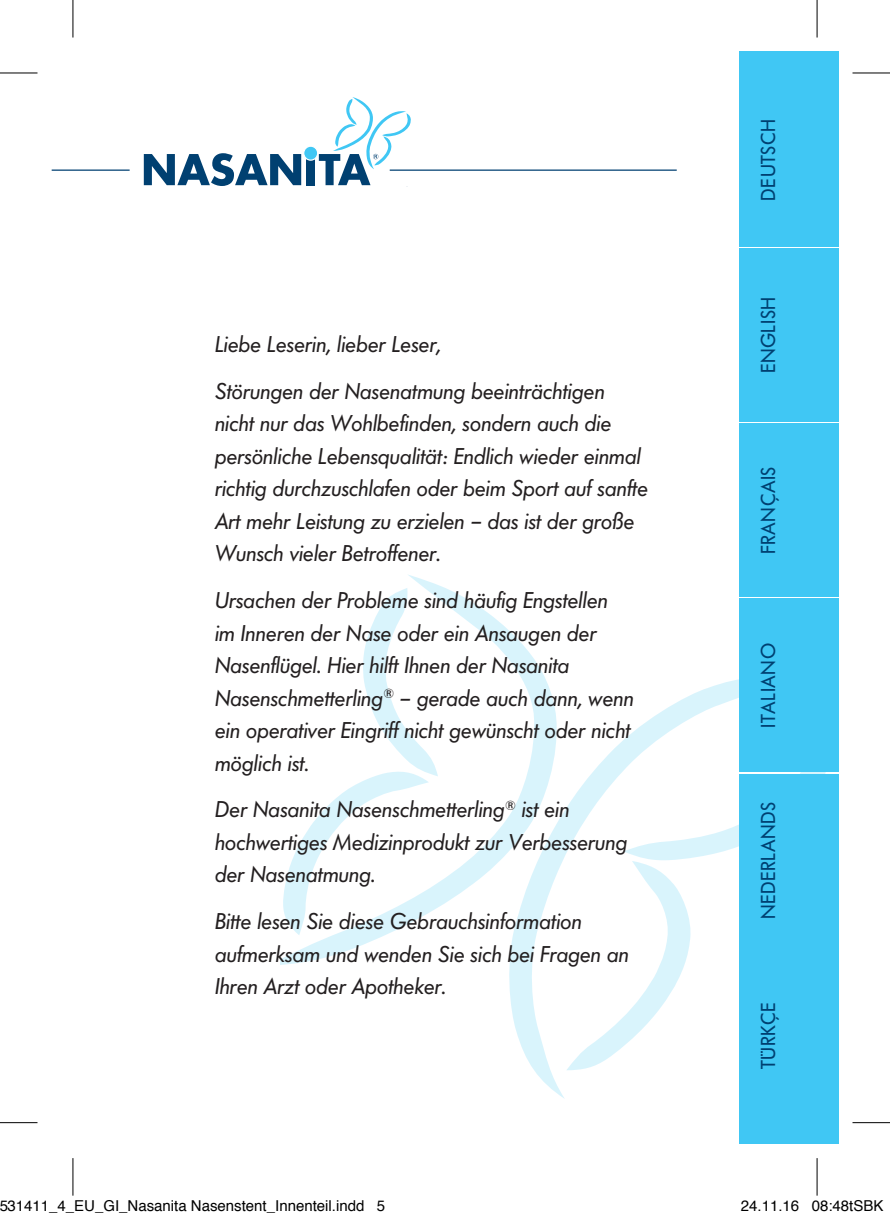
<style>
.page{position:relative;width:890px;height:1219px;background:#fff}
.page>*{position:absolute;margin:0;border:0;box-sizing:border-box;transform-origin:0 0}
.t1{font:italic 22.5px/32.5px "Futura BQ";color:#231f20}
.t2{font:20px "Futura BQ";letter-spacing:.025em;color:#004071}
.t3{font:15px "Helvetica";color:#000}
</style>
<div class="page">
<svg style="left:144px;top:153px;width:157px;height:33px"></svg>
<div style="left:307px;top:154px;width:8px;height:31px;background:#004071"></div>
<div style="left:304px;top:146px;width:14px;height:14px;background:#40c7f4;border-radius:50%"></div>
<div style="left:303px;top:145px;width:15px;height:16px;border:1px solid #fff;border-radius:50%"></div>
<svg style="left:319px;top:97px;width:92px;height:88px"></svg>
<hr style="left:52px;top:169px;width:78px;height:2px;background:#004071">
<svg style="left:280px;top:575px;width:264px;height:390px"></svg>
<svg style="left:503px;top:675px;width:236px;height:423px"></svg>
<svg style="left:283px;top:587px;width:155px;height:348px"></svg>
<svg style="left:566px;top:692px;width:265px;height:377px"></svg>
<hr style="left:390px;top:169px;width:287px;height:2px;background:#004071">
<div style="left:739px;top:52px;width:99px;height:195px;background:#40c7f4"></div>
<div style="left:739px;top:248px;width:99px;height:174px;background:#40c7f4"></div>
<div style="left:739px;top:423px;width:99px;height:174px;background:#40c7f4"></div>
<div style="left:739px;top:598px;width:99px;height:174px;background:#40c7f4"></div>
<div style="left:739px;top:773px;width:99px;height:174px;background:#40c7f4"></div>
<div style="left:739px;top:948px;width:99px;height:195px;background:#40c7f4"></div>
<svg style="left:816px;top:0;width:1px;height:37px"></svg>
<svg style="left:816px;top:1158px;width:1px;height:37px"></svg>
<hr style="left:0;top:72px;width:38px;height:1px;background:#000">
<hr style="left:852px;top:72px;width:38px;height:1px;background:#000">
<hr style="left:0;top:1121px;width:38px;height:1px;background:#000">
<hr style="left:852px;top:1121px;width:38px;height:1px;background:#000">
<hr style="left:73px;top:0;width:1px;height:37px;background:#000">
<hr style="left:73px;top:1157px;width:1px;height:38px;background:#000">
<hr style="left:817px;top:0;width:1px;height:37px;background:#000">
<hr style="left:817px;top:1157px;width:1px;height:38px;background:#000">
<p class="t1" style="left:215px;top:322px;width:391px;line-height:46.8px">Liebe Leserin, lieber Leser,<br>Störungen der Nasenatmung beeinträchtigen</p>
<p class="t1" style="left:215px;top:408px;width:435px">nicht nur das Wohlbefinden, sondern auch die persönliche Lebensqualität: Endlich wieder einmal richtig durchzuschlafen oder beim Sport auf sanfte Art mehr Leistung zu erzielen – das ist der große Wunsch vieler Betroffener.</p>
<p class="t1" style="left:215px;top:585px;width:421px">Ursachen der Probleme sind häufig Engstellen<br>im Inneren der Nase oder ein Ansaugen der Nasenflügel. Hier hilft Ihnen der Nasanita Nasenschmetterling<sup>®</sup> – gerade auch dann, wenn ein operativer Eingriff nicht gewünscht oder nicht möglich ist.</p>
<p class="t1" style="left:215px;top:794px;width:414px">Der Nasanita Nasenschmetterling<sup>®</sup> ist ein hochwertiges Medizinprodukt zur Verbesserung der Nasenatmung.</p>
<p class="t1" style="left:215px;top:906px;width:416px">Bitte lesen Sie diese Gebrauchsinformation aufmerksam und wenden Sie sich bei Fragen an<br>Ihren Arzt oder Apotheker.</p>
<p class="t2" style="left:757px;top:200px;width:83px;rotate:-90deg">DEUTSCH</p>
<p class="t2" style="left:757px;top:373px;width:78px;rotate:-90deg">ENGLISH</p>
<p class="t2" style="left:757px;top:553px;width:89px;rotate:-90deg">FRANÇAIS</p>
<p class="t2" style="left:757px;top:727px;width:86px;rotate:-90deg">ITALIANO</p>
<p class="t2" style="left:757px;top:918px;width:118px;rotate:-90deg">NEDERLANDS</p>
<p class="t2" style="left:757px;top:1068px;width:68px;rotate:-90deg">TÜRKÇE</p>
<p class="t3" style="left:-1px;top:1199px;width:388px">531411_4_EU_GI_Nasanita Nasenstent_Innenteil.indd 5</p>
<p class="t3" style="left:741px;top:1199px;width:144px">24.11.16 08:48tSBK</p>
</div>
